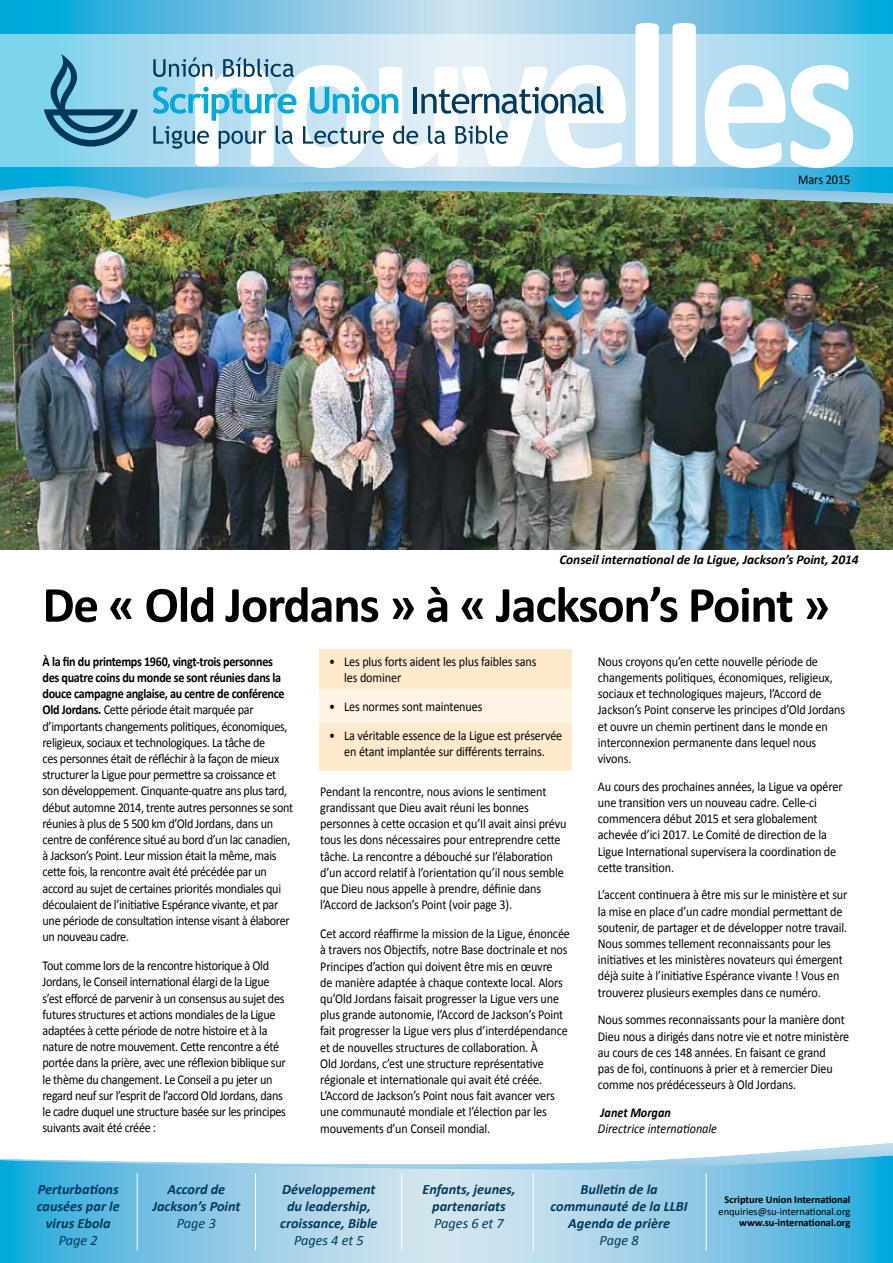
<style>
.page{position:relative;width:893px;height:1263px;background:#fff}
.page>*{position:absolute;margin:0;border:0;box-sizing:border-box;transform-origin:0 0}
.t1{font:700 210px "Calibri";letter-spacing:-.05em;color:#fff;scale:.9 1}
.t2{font:700 51px "Calibri";letter-spacing:-.025em;color:#000}
.t3{font:italic 700 14.25px/17.1px "Calibri";color:#00395c;text-align:center}
.t4{font:italic 14.25px "Calibri";color:#00395c}
.t5{font:13.5px/16.2px "Calibri";letter-spacing:-.01em;color:#000;scale:.9 1}
.t6{font:italic 700 13.5px "Calibri";letter-spacing:-.005em;color:#000}
.t7{font:italic 13.5px "Calibri";color:#000;scale:.9 1}
.t8{font:italic 700 13.5px "Calibri";letter-spacing:-.005em;color:#000;scale:.9 1}
.t9{font:700 10.5px "Calibri";letter-spacing:-.005em;color:#000}
.t10{font:10.5px "Calibri";letter-spacing:-.005em;color:#000}
.s1{font-weight:700}
</style>
<div class="page">
<div style="left:320px;top:649px;width:252px;height:122px;background:#ffeacd"></div>
<div style="left:320px;top:690px;width:252px;height:33px;background:#fff3e3"></div>
<svg style="left:741px;top:1142px;width:152px;height:13px"></svg>
<svg style="left:0;top:1155px;width:893px;height:108px;background:#8fcce7"></svg>
<img style="left:0;top:221px;width:893px;height:329px">
<img style="left:0;top:199px;width:893px;height:22px">
<svg style="left:0;top:0;width:893px;height:199px;background:#6fbedb"></svg>
<hr style="left:706px;top:1173px;width:1px;height:77px;background:#fff">
<hr style="left:533px;top:1173px;width:1px;height:77px;background:#fff">
<hr style="left:401px;top:1173px;width:1px;height:77px;background:#fff">
<hr style="left:255px;top:1173px;width:1px;height:77px;background:#fff">
<hr style="left:137px;top:1173px;width:1px;height:77px;background:#fff">
<svg style="left:0;top:34px;width:893px;height:133px;background:#b6dff0"></svg>
<svg style="left:310px;top:87px;width:88px;height:27px;background:#7bcde8"></svg>
<hr style="left:414px;top:87px;width:3px;height:26px;background:#00395c">
<svg style="left:421px;top:86px;width:182px;height:28px;background:#97b3c4"></svg>
<svg style="left:153px;top:87px;width:143px;height:62px;background:#86c6df"></svg>
<svg style="left:303px;top:126px;width:81px;height:18px"></svg>
<svg style="left:393px;top:126px;width:25px;height:18px"></svg>
<svg style="left:428px;top:126px;width:17px;height:18px"></svg>
<svg style="left:455px;top:126px;width:53px;height:18px"></svg>
<svg style="left:153px;top:57px;width:59px;height:20px"></svg>
<svg style="left:223px;top:57px;width:71px;height:20px"></svg>
<svg style="left:44px;top:54px;width:94px;height:93px;background:#6badc7"></svg>
<h1 class="t1" style="left:184px;top:-34px;width:752px">nouvelles</h1>
<p class="t5" style="left:798px;top:171px;width:60px">Mars 2015</p>
<p class="t6" style="left:559px;top:551px;width:301px">Conseil international de la Ligue, Jackson’s Point, 2014</p>
<h2 class="t2" style="left:43px;top:573px;width:789px">De « Old Jordans » à « Jackson’s Point »</h2>
<p class="t5" style="left:43px;top:653px;width:280px"><span class="s1">À la fin du printemps 1960, vingt-trois personnes des quatre coins du monde se sont réunies dans la douce campagne anglaise, au centre de conférence Old Jordans.</span> Cette période était marquée par d’importants changements politiques, économiques, religieux, sociaux et technologiques. La tâche de<br>ces personnes était de réfléchir à la façon de mieux structurer la Ligue pour permettre sa croissance et son développement. Cinquante-quatre ans plus tard, début automne 2014, trente autres personnes se sont réunies à plus de 5 500 km d’Old Jordans, dans un centre de conférence situé au bord d’un lac canadien, à Jackson’s Point. Leur mission était la même, mais cette fois, la rencontre avait été précédée par un accord au sujet de certaines priorités mondiales qui découlaient de l’initiative Espérance vivante, et par une période de consultation intense visant à élaborer un nouveau cadre.</p>
<p class="t5" style="left:43px;top:957px;width:272px">Tout comme lors de la rencontre historique à Old Jordans, le Conseil international élargi de la Ligue s’est efforcé de parvenir à un consensus au sujet des futures structures et actions mondiales de la Ligue adaptées à cette période de notre histoire et à la nature de notre mouvement. Cette rencontre a été portée dans la prière, avec une réflexion biblique sur le thème du changement. Le Conseil a pu jeter un regard neuf sur l’esprit de l’accord Old Jordans, dans le cadre duquel une structure basée sur les principes suivants avait été créée :</p>
<p class="t5" style="left:344px;top:653px;width:215px;text-indent:-15px">• Les plus forts aident les plus faibles sans les dominer</p>
<p class="t5" style="left:329px;top:698px;width:172px">• Les normes sont maintenues</p>
<p class="t5" style="left:329px;top:727px;width:261px;text-align:center">• La véritable essence de la Ligue est préservée en étant implantée sur différents terrains.</p>
<p class="t5" style="left:320px;top:782px;width:275px">Pendant la rencontre, nous avions le sentiment grandissant que Dieu avait réuni les bonnes personnes à cette occasion et qu’Il avait ainsi prévu tous les dons nécessaires pour entreprendre cette tâche. La rencontre a débouché sur l’élaboration d’un accord relatif à l’orientation qu’il nous semble que Dieu nous appelle à prendre, définie dans l’Accord de Jackson’s Point (voir page 3).</p>
<p class="t5" style="left:320px;top:925px;width:279px">Cet accord réaffirme la mission de la Ligue, énoncée à travers nos Objectifs, notre Base doctrinale et nos Principes d’action qui doivent être mis en œuvre<br>de manière adaptée à chaque contexte local. Alors qu’Old Jordans faisait progresser la Ligue vers une plus grande autonomie, l’Accord de Jackson’s Point fait progresser la Ligue vers plus d’interdépendance et de nouvelles structures de collaboration. À<br>Old Jordans, c’est une structure représentative régionale et internationale qui avait été créée.<br>L’Accord de Jackson’s Point nous fait avancer vers une communauté mondiale et l’élection par les mouvements d’un Conseil mondial.</p>
<p class="t5" style="left:598px;top:653px;width:276px">Nous croyons qu’en cette nouvelle période de changements politiques, économiques, religieux, sociaux et technologiques majeurs, l’Accord de Jackson’s Point conserve les principes d’Old Jordans et ouvre un chemin pertinent dans le monde en interconnexion permanente dans lequel nous vivons.</p>
<p class="t5" style="left:598px;top:777px;width:273px">Au cours des prochaines années, la Ligue va opérer une transition vers un nouveau cadre. Celle-ci commencera début 2015 et sera globalement achevée d’ici 2017. Le Comité de direction de la Ligue International supervisera la coordination de cette transition.</p>
<p class="t5" style="left:598px;top:886px;width:279px">L’accent continuera à être mis sur le ministère et sur la mise en place d’un cadre mondial permettant de soutenir, de partager et de développer notre travail.<br>Nous sommes tellement reconnaissants pour les initiatives et les ministères novateurs qui émergent déjà suite à l’initiative Espérance vivante ! Vous en trouverez plusieurs exemples dans ce numéro.</p>
<p class="t5" style="left:598px;top:1011px;width:281px">Nous sommes reconnaissants pour la manière dont Dieu nous a dirigés dans notre vie et notre ministère au cours de ces 148 années. En faisant ce grand<br>pas de foi, continuons à prier et à remercier Dieu comme nos prédécesseurs à Old Jordans.</p>
<p class="t8" style="left:601px;top:1104px;width:80px">Janet Morgan</p>
<p class="t7" style="left:598px;top:1120px;width:134px">Directrice internationale</p>
<p class="t3" style="left:37px;top:1180px;width:85px">Perturbations causées par le virus Ebola</p>
<p class="t4" style="left:59px;top:1236px;width:41px">Page 2</p>
<p class="t3" style="left:152px;top:1180px;width:90px">Accord de<br>Jackson’s Point</p>
<p class="t4" style="left:177px;top:1218px;width:41px">Page 3</p>
<p class="t3" style="left:280px;top:1180px;width:99px">Développement du leadership, croissance, Bible</p>
<p class="t4" style="left:294px;top:1236px;width:71px">Pages 4 et 5</p>
<p class="t3" style="left:422px;top:1180px;width:95px">Enfants, jeunes, partenariats</p>
<p class="t4" style="left:434px;top:1218px;width:71px">Pages 6 et 7</p>
<p class="t3" style="left:551px;top:1180px;width:139px">Bulletin de la communauté de la LLBI<br>Agenda de prière</p>
<p class="t4" style="left:600px;top:1236px;width:41px">Page 8</p>
<p class="t9" style="left:725px;top:1193px;width:127px">Scripture Union International</p>
<p class="t10" style="left:718px;top:1204px;width:133px">enquiries@su-international.org</p>
<p class="t9" style="left:739px;top:1216px;width:113px">www.su-international.org</p>
</div>
